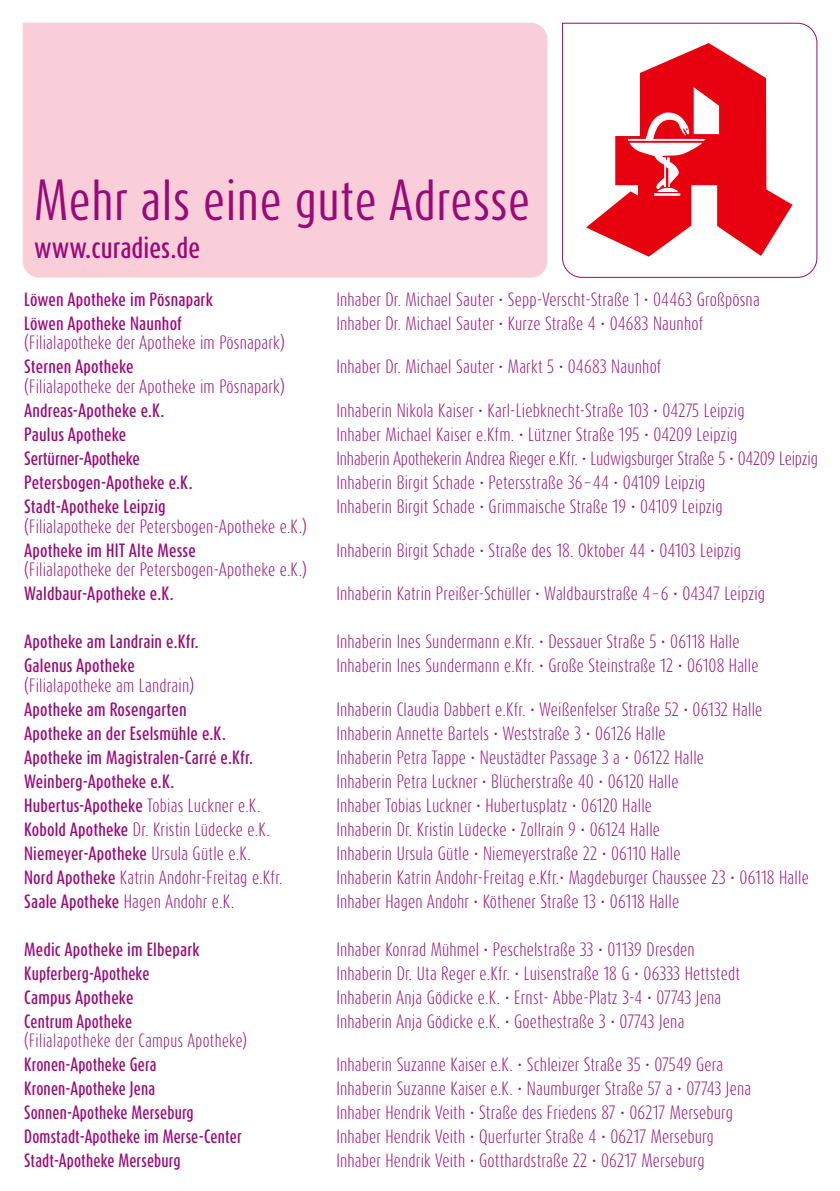
<style>
.page{position:relative;width:840px;height:1191px;background:#fff}
.page>*{position:absolute;margin:0;border:0;box-sizing:border-box;transform-origin:0 0}
.t1{font:48.2px "Dax Compact Pro";letter-spacing:.01em;color:#9a0879}
.t2{font:500 25.4px "Dax Compact Pro";color:#9a0879}
.t3{font:300 16px "Dax Compact Pro";letter-spacing:.01em;color:#9a0879}
.t4{font:500 16px "Dax Compact Pro";letter-spacing:.01em;color:#9a0879}
.t5{font:500 16px "Dax Compact Pro";letter-spacing:.01em;color:#9a0879;scale:.95 1}
.t6{font:300 16px "Dax Compact Pro";letter-spacing:-.01em;color:#9a0879}
.t7{font:300 16px "Dax Compact Pro";letter-spacing:.01em;color:#9a0879;scale:.95 1}
.t8{font:500 16px "Dax Compact Pro";letter-spacing:-.01em;color:#9a0879}
.s1{font-weight:300}
.s2{font-weight:500}
</style>
<div class="page">
<div style="left:23px;top:23px;width:524px;height:255px;background:#f9ced8"></div>
<svg style="left:562px;top:22px;width:255px;height:256px"></svg>
<svg style="left:585px;top:43px;width:207px;height:214px"></svg>
<h1 class="t1" style="left:34px;top:169px;width:497px">Mehr als eine gute Adresse</h1>
<h2 class="t2" style="left:34px;top:230px;width:167px">www.curadies.de</h2>
<p class="t4" style="left:24px;top:288px;width:190px">Löwen Apotheke im Pösnapark</p>
<p class="t3" style="left:336px;top:289px;width:425px">Inhaber Dr. Michael Sauter • Sepp-Verscht-Straße 1 • 04463 Großpösna</p>
<p class="t4" style="left:24px;top:312px;width:159px">Löwen Apotheke Naunhof</p>
<p class="t3" style="left:336px;top:313px;width:368px">Inhaber Dr. Michael Sauter • Kurze Straße 4 • 04683 Naunhof</p>
<p class="t3" style="left:24px;top:332px;width:262px">(Filialapotheke der Apotheke im Pösnapark)</p>
<p class="t4" style="left:24px;top:356px;width:111px">Sternen Apotheke</p>
<p class="t3" style="left:336px;top:356px;width:326px">Inhaber Dr. Michael Sauter • Markt 5 • 04683 Naunhof</p>
<p class="t3" style="left:24px;top:376px;width:262px">(Filialapotheke der Apotheke im Pösnapark)</p>
<p class="t4" style="left:24px;top:400px;width:142px">Andreas-Apotheke e.K.</p>
<p class="t3" style="left:336px;top:400px;width:409px">Inhaberin Nikola Kaiser • Karl-Liebknecht-Straße 103 • 04275 Leipzig</p>
<p class="t4" style="left:24px;top:424px;width:104px">Paulus Apotheke</p>
<p class="t3" style="left:336px;top:424px;width:402px">Inhaber Michael Kaiser e.Kfm. • Lützner Straße 195 • 04209 Leipzig</p>
<p class="t8" style="left:24px;top:448px;width:117px">Sertürner-Apotheke</p>
<p class="t6" style="left:336px;top:448px;width:483px">Inhaberin Apothekerin Andrea Rieger e.Kfr. • Ludwigsburger Straße 5 • 04209 Leipzig</p>
<p class="t4" style="left:24px;top:472px;width:170px">Petersbogen-Apotheke e.K.</p>
<p class="t3" style="left:336px;top:472px;width:370px">Inhaberin Birgit Schade • Petersstraße 36 – 44 • 04109 Leipzig</p>
<p class="t4" style="left:24px;top:496px;width:143px">Stadt-Apotheke Leipzig</p>
<p class="t3" style="left:336px;top:496px;width:387px">Inhaberin Birgit Schade • Grimmaische Straße 19 • 04109 Leipzig</p>
<p class="t3" style="left:24px;top:516px;width:284px">(Filialapotheke der Petersbogen-Apotheke e.K.)</p>
<p class="t4" style="left:24px;top:540px;width:173px">Apotheke im HIT Alte Messe</p>
<p class="t3" style="left:336px;top:540px;width:406px">Inhaberin Birgit Schade • Straße des 18. Oktober 44 • 04103 Leipzig</p>
<p class="t3" style="left:24px;top:559px;width:284px">(Filialapotheke der Petersbogen-Apotheke e.K.)</p>
<p class="t4" style="left:24px;top:583px;width:151px">Waldbaur-Apotheke e.K.</p>
<p class="t3" style="left:336px;top:583px;width:430px">Inhaberin Katrin Preißer-Schüller • Waldbaurstraße 4 – 6 • 04347 Leipzig</p>
<p class="t4" style="left:24px;top:631px;width:176px">Apotheke am Landrain e.Kfr.</p>
<p class="t3" style="left:336px;top:631px;width:404px">Inhaberin Ines Sundermann e.Kfr. • Dessauer Straße 5 • 06118 Halle</p>
<p class="t4" style="left:24px;top:655px;width:112px">Galenus Apotheke</p>
<p class="t3" style="left:336px;top:655px;width:423px">Inhaberin Ines Sundermann e.Kfr. • Große Steinstraße 12 • 06108 Halle</p>
<p class="t3" style="left:24px;top:674px;width:171px">(Filialapotheke am Landrain)</p>
<p class="t4" style="left:24px;top:698px;width:164px">Apotheke am Rosengarten</p>
<p class="t3" style="left:336px;top:698px;width:427px">Inhaberin Claudia Dabbert e.Kfr. • Weißenfelser Straße 52 • 06132 Halle</p>
<p class="t4" style="left:24px;top:722px;width:203px">Apotheke an der Eselsmühle e.K.</p>
<p class="t3" style="left:336px;top:722px;width:330px">Inhaberin Annette Bartels • Weststraße 3 • 06126 Halle</p>
<p class="t4" style="left:24px;top:746px;width:230px">Apotheke im Magistralen-Carré e.Kfr.</p>
<p class="t3" style="left:336px;top:746px;width:369px">Inhaberin Petra Tappe • Neustädter Passage 3 a • 06122 Halle</p>
<p class="t4" style="left:24px;top:770px;width:151px">Weinberg-Apotheke e.K.</p>
<p class="t3" style="left:336px;top:770px;width:343px">Inhaberin Petra Luckner • Blücherstraße 40 • 06120 Halle</p>
<p class="t4" style="left:24px;top:794px;width:238px">Hubertus-Apotheke <span class="s1">Tobias Luckner e.K.</span></p>
<p class="t3" style="left:336px;top:794px;width:317px">Inhaber Tobias Luckner • Hubertusplatz • 06120 Halle</p>
<p class="t3" style="left:24px;top:818px;width:247px"><span class="s2">Kobold Apotheke</span> Dr. Kristin Lüdecke e.K.</p>
<p class="t3" style="left:336px;top:818px;width:325px">Inhaberin Dr. Kristin Lüdecke • Zollrain 9 • 06124 Halle</p>
<p class="t4" style="left:24px;top:842px;width:228px">Niemeyer-Apotheke <span class="s1">Ursula Gütle e.K.</span></p>
<p class="t3" style="left:336px;top:842px;width:345px">Inhaberin Ursula Gütle • Niemeyerstraße 22 • 06110 Halle</p>
<p class="t3" style="left:24px;top:866px;width:260px"><span class="s2">Nord Apotheke</span> Katrin Andohr-Freitag e.Kfr.</p>
<p class="t3" style="left:336px;top:866px;width:473px">Inhaberin Katrin Andohr-Freitag e.Kfr.• Magdeburger Chaussee 23 • 06118 Halle</p>
<p class="t3" style="left:24px;top:890px;width:211px"><span class="s2">Saale Apotheke</span> Hagen Andohr e.K.</p>
<p class="t3" style="left:336px;top:890px;width:344px">Inhaber Hagen Andohr • Köthener Straße 13 • 06118 Halle</p>
<p class="t4" style="left:24px;top:938px;width:177px">Medic Apotheke im Elbepark</p>
<p class="t3" style="left:336px;top:938px;width:360px">Inhaber Konrad Mühmel • Peschelstraße 33 • 01139 Dresden</p>
<p class="t5" style="left:24px;top:962px;width:133px">Kupferberg-Apotheke</p>
<p class="t3" style="left:336px;top:962px;width:405px">Inhaberin Dr. Uta Reger e.Kfr. • Luisenstraße 18 G • 06333 Hettstedt</p>
<p class="t4" style="left:24px;top:986px;width:111px">Campus Apotheke</p>
<p class="t3" style="left:336px;top:986px;width:386px">Inhaberin Anja Gödicke e.K. • Ernst- Abbe-Platz 3-4 • 07743 Jena</p>
<p class="t5" style="left:24px;top:1010px;width:115px">Centrum Apotheke</p>
<p class="t3" style="left:336px;top:1010px;width:349px">Inhaberin Anja Gödicke e.K. • Goethestraße 3 • 07743 Jena</p>
<p class="t7" style="left:24px;top:1030px;width:236px">(Filialapotheke der Campus Apotheke)</p>
<p class="t5" style="left:24px;top:1054px;width:141px">Kronen-Apotheke Gera</p>
<p class="t3" style="left:336px;top:1054px;width:388px">Inhaberin Suzanne Kaiser e.K. • Schleizer Straße 35 • 07549 Gera</p>
<p class="t5" style="left:24px;top:1078px;width:139px">Kronen-Apotheke Jena</p>
<p class="t3" style="left:336px;top:1078px;width:416px">Inhaberin Suzanne Kaiser e.K. • Naumburger Straße 57 a • 07743 Jena</p>
<p class="t5" style="left:24px;top:1102px;width:180px">Sonnen-Apotheke Merseburg</p>
<p class="t3" style="left:336px;top:1102px;width:398px">Inhaber Hendrik Veith • Straße des Friedens 87 • 06217 Merseburg</p>
<p class="t5" style="left:24px;top:1126px;width:230px">Domstadt-Apotheke im Merse-Center</p>
<p class="t3" style="left:336px;top:1126px;width:379px">Inhaber Hendrik Veith • Querfurter Straße 4 • 06217 Merseburg</p>
<p class="t5" style="left:24px;top:1150px;width:166px">Stadt-Apotheke Merseburg</p>
<p class="t3" style="left:336px;top:1150px;width:370px">Inhaber Hendrik Veith • Gotthardstraße 22 • 06217 Merseburg</p>
</div>
